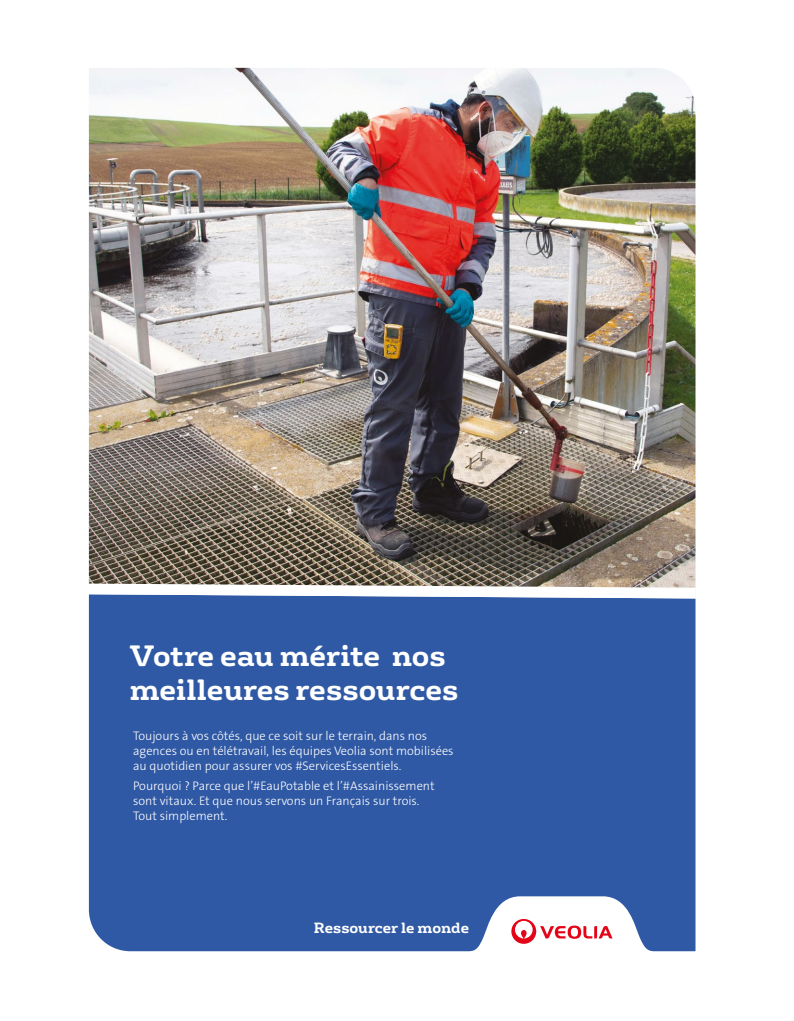
<style>
.page{position:relative;width:794px;height:1021px;background:#fff}
.page>*{position:absolute;margin:0;border:0;box-sizing:border-box;transform-origin:0 0}
.t1{font:700 28.5px/34.2px "FS Rufus";color:#fff}
.t2{font:700 14.4px "FS Rufus";color:#fff}
.t3{font:12.5px/15px "The Sans Veolia W3 Lig";color:#fff}
</style>
<div class="page">
<img style="left:88px;top:67px;width:608px;height:885px">
<svg style="left:511px;top:918px;width:101px;height:25px"></svg>
<h1 class="t1" style="left:130px;top:636px;width:330px">Votre eau mérite nos meilleures ressources</h1>
<p class="t3" style="left:133px;top:728px;width:322px">Toujours à vos côtés, que ce soit sur le terrain, dans nos agences ou en télétravail, les équipes Veolia sont mobilisées au quotidien pour assurer vos #ServicesEssentiels.</p>
<p class="t3" style="left:133px;top:778px;width:303px">Pourquoi ? Parce que l’#EauPotable et l’#Assainissement sont vitaux. Et que nous servons un Français sur trois.<br>Tout simplement.</p>
<p class="t2" style="left:314px;top:915px;width:157px">Ressourcer le monde</p>
</div>
